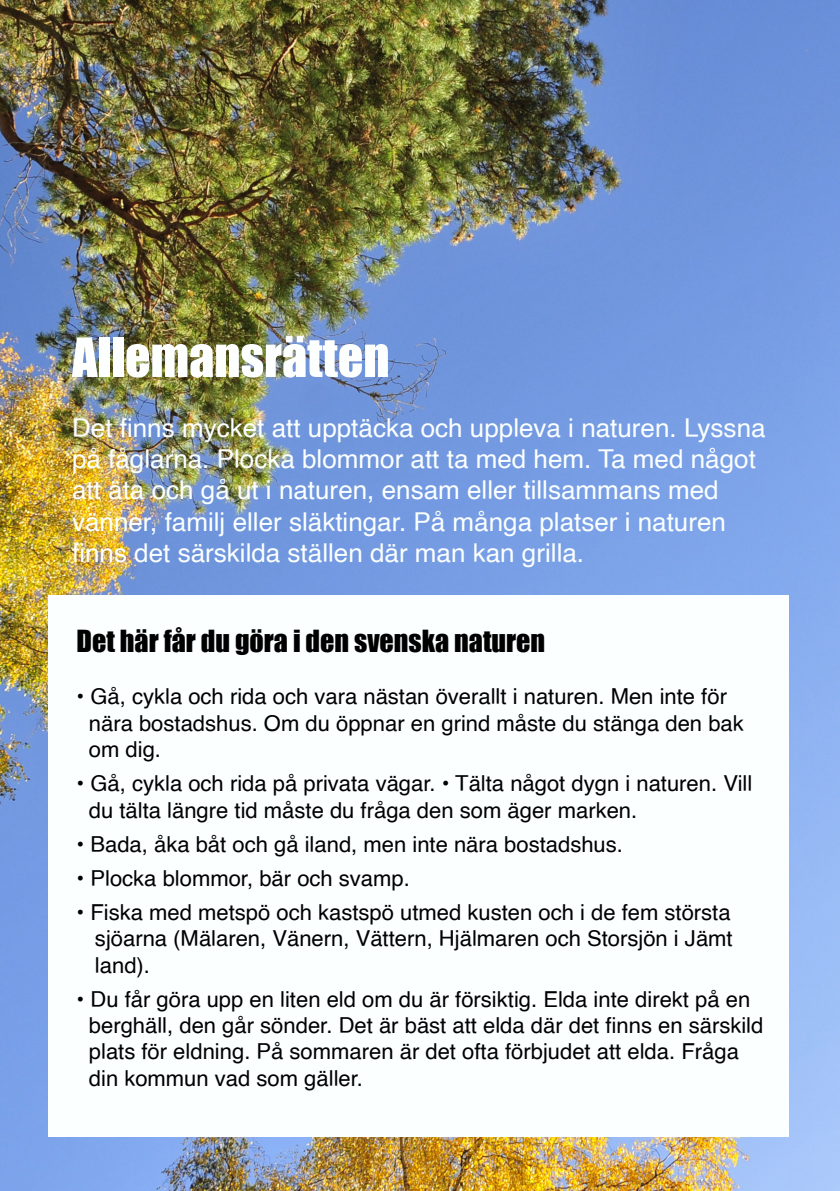
<style>
.page{position:relative;width:840px;height:1191px;background:#fff}
.page>*{position:absolute;margin:0;border:0;box-sizing:border-box;transform-origin:0 0}
.t1{font:50px "Impact";color:#fdffff}
.t2{font:28px "Impact";color:#000}
.t3{font:26px/31.2px "Helvetica";color:#fbffff}
.t4{font:22px "Helvetica";color:#000}
</style>
<div class="page">
<img style="left:0;top:0;width:839px;height:1191px">
<div style="left:48px;top:595px;width:740px;height:542px;background:#fbffff"></div>
<p class="t1" style="left:72px;top:318px;width:319px">Allemansrätten</p>
<p class="t3" style="left:72px;top:413px;width:694px">Det finns mycket att upptäcka och uppleva i naturen. Lyssna på fåglarna. Plocka blommor att ta med hem. Ta med något att äta och gå ut i naturen, ensam eller tillsammans med vänner, familj eller släktingar. På många platser i naturen finns det särskilda ställen där man kan grilla.</p>
<p class="t2" style="left:77px;top:619px;width:470px">Det här får du göra i den svenska naturen</p>
<p class="t4" style="left:77px;top:680px;width:651px">• Gå, cykla och rida och vara nästan överallt i naturen. Men inte för</p>
<p class="t4" style="left:89px;top:706px;width:656px">nära bostadshus. Om du öppnar en grind måste du stänga den bak</p>
<p class="t4" style="left:89px;top:732px;width:74px">om dig.</p>
<p class="t4" style="left:77px;top:766px;width:676px">• Gå, cykla och rida på privata vägar. • Tälta något dygn i naturen. Vill</p>
<p class="t4" style="left:89px;top:793px;width:549px">du tälta längre tid måste du fråga den som äger marken.</p>
<p class="t4" style="left:77px;top:827px;width:547px">• Bada, åka båt och gå iland, men inte nära bostadshus.</p>
<p class="t4" style="left:77px;top:861px;width:334px">• Plocka blommor, bär och svamp.</p>
<p class="t4" style="left:77px;top:895px;width:655px">• Fiska med metspö och kastspö utmed kusten och i de fem största</p>
<p class="t4" style="left:95px;top:921px;width:639px">sjöarna (Mälaren, Vänern, Vättern, Hjälmaren och Storsjön i Jämt</p>
<p class="t4" style="left:95px;top:948px;width:57px">land).</p>
<p class="t4" style="left:77px;top:982px;width:674px">• Du får göra upp en liten eld om du är försiktig. Elda inte direkt på en</p>
<p class="t4" style="left:89px;top:1008px;width:675px">berghäll, den går sönder. Det är bäst att elda där det finns en särskild</p>
<p class="t4" style="left:89px;top:1034px;width:651px">plats för eldning. På sommaren är det ofta förbjudet att elda. Fråga</p>
<p class="t4" style="left:89px;top:1061px;width:275px">din kommun vad som gäller.</p>
</div>
